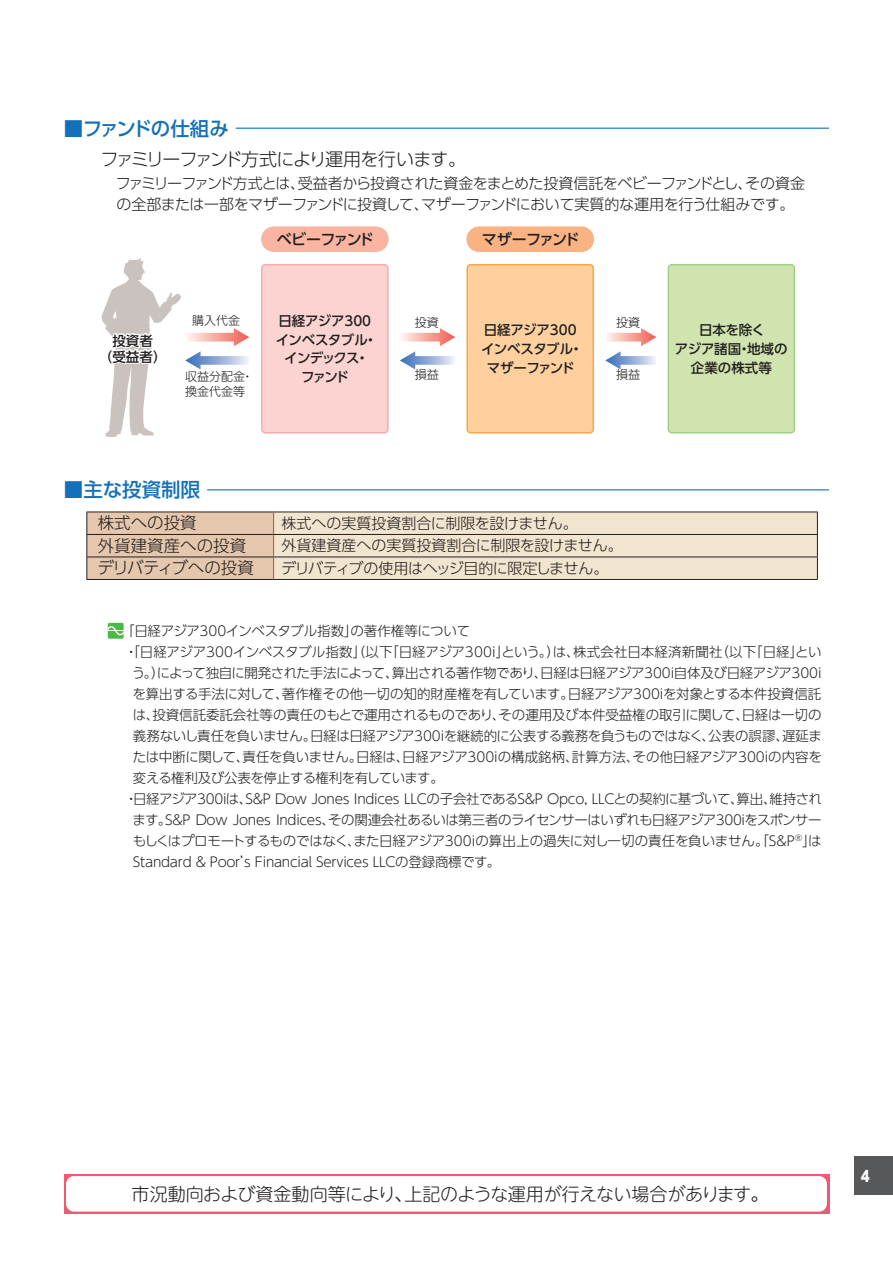
<style>
.page{position:relative;width:893px;height:1263px;background:#fff}
.page>*{position:absolute;margin:0;border:0;box-sizing:border-box;transform-origin:0 0}
.t1{font:500 19.5px "UD Shin Go Pro";letter-spacing:-.06em;color:#1471b9}
.t2{font:500 19.5px "UD Shin Go Pro";letter-spacing:-.005em;color:#1471b9}
.t3{font:300 18px "UD Shin M Go Pro";letter-spacing:-.01em;color:#231f20}
.t4{font:300 18px "UD Shin Go Pro";letter-spacing:-.075em;color:#231f20}
.t5{font:300 16.5px "UD Shin Go Pro";color:#231f20}
.t6{font:300 16.5px "UD Shin Go Pro";letter-spacing:-.03em;color:#231f20}
.t7{font:300 15px/21px "UD Shin Go Pro";letter-spacing:-.03em;color:#231f20}
.t8{font:300 15px "UD Shin Go Pro";color:#231f20}
.t9{font:500 15px "UD Shin Go Pro";letter-spacing:-.085em;color:#231f20}
.t10{font:800 15px "UD Shin Go Pro";color:#fff;scale:.9 1}
.t11{font:300 13.5px "UD Shin Go Pro";letter-spacing:-.02em;color:#231f20}
.t12{font:500 13.5px/18.8px "UD Shin Go Pro";letter-spacing:-.015em;color:#231f20;text-align:center}
.t13{font:500 13.5px/18.8px "UD Shin Go Pro";letter-spacing:-.045em;color:#231f20;text-align:center}
.t14{font:300 13.5px "UD Shin Go Pro";letter-spacing:-.04em;color:#231f20}
.t15{font:300 12px/15px "UD Shin Go Pro";color:#231f20}
</style>
<div class="page">
<div style="left:855px;top:1157px;width:38px;height:38px;background:#57585a"></div>
<hr style="left:236px;top:128px;width:593px;height:1px;background:#1471b9">
<div style="left:261px;top:264px;width:128px;height:169px;background:#fbd3d1"></div>
<div style="left:261px;top:226px;width:128px;height:26px;background:#f9b4a2;border-radius:13px"></div>
<div style="left:668px;top:264px;width:127px;height:169px;background:#cfe4ae"></div>
<svg style="left:605px;top:328px;width:51px;height:41px"></svg>
<svg style="left:400px;top:328px;width:55px;height:41px"></svg>
<svg style="left:101px;top:258px;width:148px;height:179px"></svg>
<div style="left:466px;top:264px;width:128px;height:169px;background:#fdd09e"></div>
<div style="left:466px;top:226px;width:128px;height:26px;background:#f9b281;border-radius:13px"></div>
<hr style="left:207px;top:489px;width:622px;height:1px;background:#1471b9">
<hr style="left:86px;top:579px;width:188px;height:1px;background:#231f20">
<hr style="left:274px;top:579px;width:544px;height:1px;background:#231f20">
<svg style="left:86px;top:512px;width:732px;height:67px;background:#ead9c2"></svg>
<hr style="left:86px;top:534px;width:188px;height:1px;background:#231f20">
<hr style="left:274px;top:534px;width:544px;height:1px;background:#231f20">
<hr style="left:86px;top:557px;width:188px;height:1px;background:#231f20">
<hr style="left:274px;top:557px;width:544px;height:1px;background:#231f20">
<div style="left:108px;top:623px;width:16px;height:16px;background:#4cb848;border-radius:2px"></div>
<svg style="left:108px;top:626px;width:16px;height:9px"></svg>
<svg style="left:64px;top:1174px;width:765px;height:39px;background:#f27085"></svg>
<div style="left:66px;top:1176px;width:761px;height:35px;background:#fff;border-radius:8px"></div>
<h1 class="t1" style="left:64px;top:112px;width:166px">■ファンドの仕組み</h1>
<h2 class="t4" style="left:101px;top:144px;width:367px">ファミリーファンド方式により運用を行います。</h2>
<p class="t7" style="left:116px;top:172px;width:691px">ファミリーファンド方式とは、受益者から投資された資金をまとめた投資信託をベビーファンドとし、その資金の全部または一部をマザーファンドに投資して、マザーファンドにおいて実質的な運用を行う仕組みです。</p>
<p class="t12" style="left:99px;top:332px;width:69px;line-height:15.8px">投資者<br>（受益者）</p>
<p class="t15" style="left:192px;top:313px;width:50px">購入代金</p>
<p class="t15" style="left:185px;top:369px;width:70px">収益分配金・換金代金等</p>
<p class="t9" style="left:277px;top:227px;width:99px">ベビーファンド</p>
<p class="t13" style="left:276px;top:311px;width:103px">日経アジア300インベスタブル・インデックス・<br>ファンド</p>
<p class="t15" style="left:415px;top:315px;width:25px">投資</p>
<p class="t15" style="left:415px;top:367px;width:25px">損益</p>
<p class="t9" style="left:482px;top:227px;width:99px">マザーファンド</p>
<p class="t12" style="left:481px;top:320px;width:103px">日経アジア300インベスタブル・マザーファンド</p>
<p class="t15" style="left:616px;top:315px;width:25px">投資</p>
<p class="t15" style="left:616px;top:367px;width:25px">損益</p>
<h1 class="t2" style="left:64px;top:474px;width:138px">■主な投資制限</h1>
<p class="t5" style="left:98px;top:510px;width:100px">株式への投資</p>
<p class="t8" style="left:281px;top:511px;width:298px">株式への実質投資割合に制限を設けません。</p>
<p class="t5" style="left:98px;top:532px;width:150px">外貨建資産への投資</p>
<p class="t8" style="left:281px;top:534px;width:343px">外貨建資産への実質投資割合に制限を設けません。</p>
<p class="t6" style="left:97px;top:555px;width:158px">デリバティブへの投資</p>
<p class="t7" style="left:281px;top:557px;width:329px">デリバティブの使用はヘッジ目的に限定しません。</p>
<p class="t12" style="left:675px;top:320px;width:114px">日本を除く<br>アジア諸国・地域の企業の株式等</p>
<p class="t11" style="left:121px;top:620px;width:351px">「日経アジア300インベスタブル指数」の著作権等について</p>
<p class="t11" style="left:124px;top:641px;width:699px">・「日経アジア300インベスタブル指数」（以下「日経アジア300ｉ」という。）は、株式会社日本経済新聞社（以下「日経」とい</p>
<p class="t11" style="left:132px;top:662px;width:696px">う。）によって独自に開発された手法によって、算出される著作物であり、日経は日経アジア300ｉ自体及び日経アジア300ｉ</p>
<p class="t11" style="left:133px;top:683px;width:690px">を算出する手法に対して、著作権その他一切の知的財産権を有しています。日経アジア300ｉを対象とする本件投資信託</p>
<p class="t11" style="left:133px;top:704px;width:690px">は、投資信託委託会社等の責任のもとで運用されるものであり、その運用及び本件受益権の取引に関して、日経は一切の</p>
<p class="t11" style="left:133px;top:725px;width:690px">義務ないし責任を負いません。日経は日経アジア300ｉを継続的に公表する義務を負うものではなく、公表の誤謬、遅延ま</p>
<p class="t11" style="left:133px;top:746px;width:691px">たは中断に関して、責任を負いません。日経は、日経アジア300ｉの構成銘柄、計算方法、その他日経アジア300ｉの内容を</p>
<p class="t14" style="left:133px;top:767px;width:312px">変える権利及び公表を停止する権利を有しています。</p>
<p class="t11" style="left:124px;top:788px;width:699px">・日経アジア300ｉは、S&amp;P Dow Jones Indices LLCの子会社であるS&amp;P Opco, LLCとの契約に基づいて、算出、維持され</p>
<p class="t11" style="left:132px;top:809px;width:691px">ます。S&amp;P Dow Jones Indices、その関連会社あるいは第三者のライセンサーはいずれも日経アジア300ｉをスポンサー</p>
<p class="t11" style="left:133px;top:830px;width:691px">もしくはプロモートするものではなく、また日経アジア300ｉの算出上の過失に対し一切の責任を負いません。「S&amp;P<sup>®</sup>」は</p>
<p class="t11" style="left:133px;top:851px;width:369px">Standard &amp; Poor’s Financial Services LLCの登録商標です。</p>
<h2 class="t3" style="left:132px;top:1179px;width:638px">市況動向および資金動向等により、上記のような運用が行えない場合があります。</h2>
<p class="t10" style="left:861px;top:1163px;width:11px">4</p>
</div>
